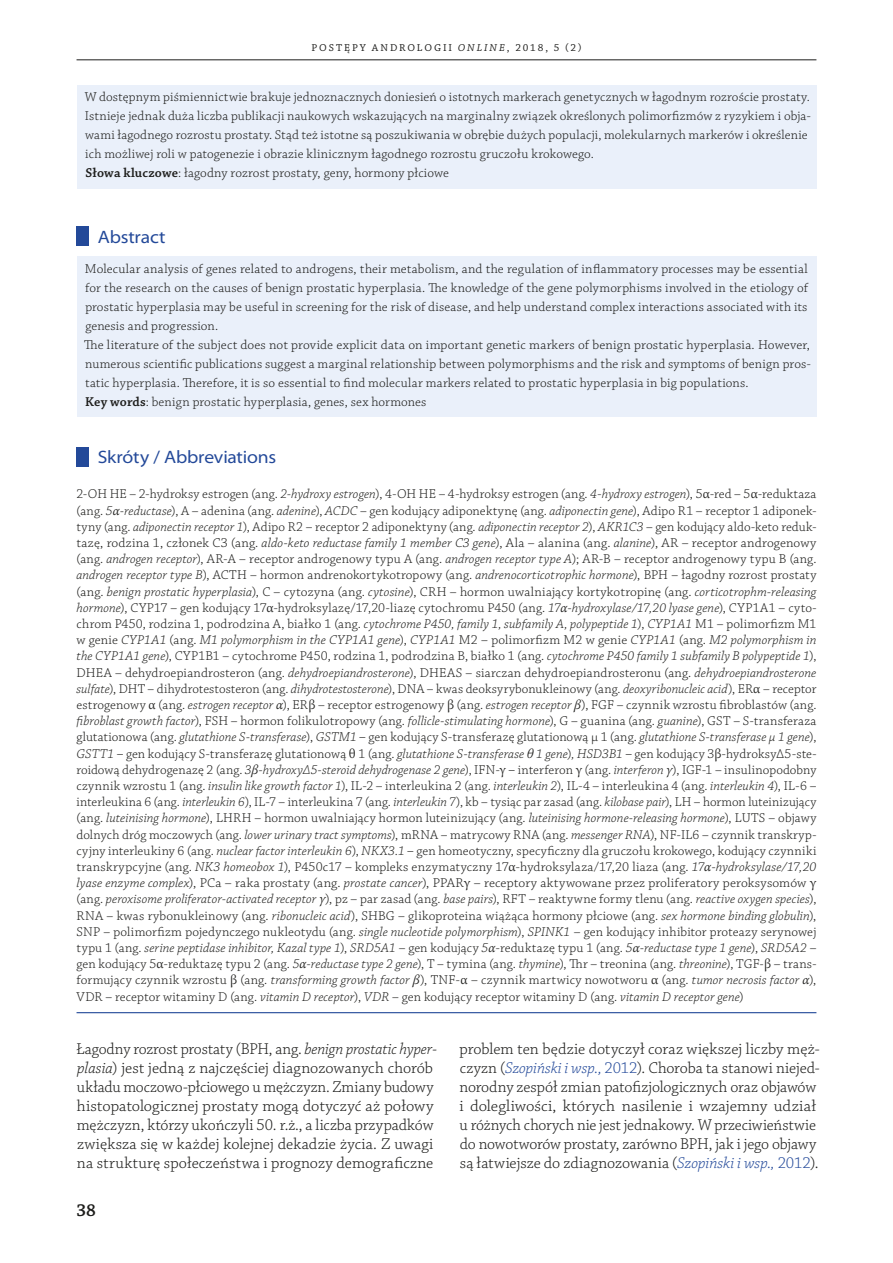
<style>
.page{position:relative;width:893px;height:1263px;background:#fff}
.page>*{position:absolute;margin:0;border:0;box-sizing:border-box;transform-origin:0 0}
.t1{font:semi-expanded 18px "Myriad Pro";letter-spacing:-.01em;color:#234999}
.t2{font:600 18px "Chaparral Pro";color:#1d1d1b}
.t3{font:300 16.5px/19px "Chaparral Pro";color:#1d1d1b}
.t4{font:300 13.5px/16.2px "Chaparral Pro";letter-spacing:.01em;color:#1d1d1b}
.t5{font:10.5px "Chaparral Pro Capt";letter-spacing:.18em;color:#1d1d1b}
.s1{font-family:"Chaparral Pro It Capt"}
.s2{font-weight:600}
.s3{font-style:italic}
.s4{font-family:"Warnock Pro"}
.s5{font-family:"Warnock Pro";font-style:italic}
.s6{font-style:italic;color:#234999}
.s7{color:#234999}
</style>
<div class="page">
<hr style="left:77px;top:60px;width:739px;height:1px;background:#1d1d1b">
<div style="left:77px;top:227px;width:12px;height:19px;background:#234999"></div>
<div style="left:77px;top:256px;width:739px;height:161px;background:#eaf0fa"></div>
<hr style="left:77px;top:1012px;width:739px;height:1px;background:#234999">
<div style="left:77px;top:447px;width:12px;height:19px;background:#234999"></div>
<div style="left:77px;top:85px;width:739px;height:104px;background:#eaf0fa"></div>
<p class="t5" style="left:311px;top:42px;width:272px">POSTĘPY ANDROLOGII <span class="s1">ONLINE</span>, 2018, 5 (2)</p>
<p class="t4" style="left:85px;top:88px;width:727px;line-height:19px">W dostępnym piśmiennictwie brakuje jednoznacznych doniesień o istotnych markerach genetycznych w łagodnym rozroście prostaty.<br>Istnieje jednak duża liczba publikacji naukowych wskazujących na marginalny związek określonych polimorfizmów z ryzykiem i obja&shy;wami łagodnego rozrostu prostaty. Stąd też istotne są poszukiwania w obrębie dużych populacji, molekularnych markerów i określenie ich możliwej roli w patogenezie i obrazie klinicznym łagodnego rozrostu gruczołu krokowego.<br><span class="s2">Słowa kluczowe</span>: łagodny rozrost prostaty, geny, hormony płciowe</p>
<h1 class="t1" style="left:98px;top:227px;width:69px">Abstract</h1>
<p class="t4" style="left:84px;top:259px;width:728px;line-height:19px">Molecular analysis of genes related to androgens, their metabolism, and the regulation of inflammatory processes may be essential for the research on the causes of benign prostatic hyperplasia. The knowledge of the gene polymorphisms involved in the etiology of prostatic hyperplasia may be useful in screening for the risk of disease, and help understand complex interactions associated with its genesis and progression.<br>The literature of the subject does not provide explicit data on important genetic markers of benign prostatic hyperplasia. However, numerous scientific publications suggest a marginal relationship between polymorphisms and the risk and symptoms of benign pros&shy;tatic hyperplasia. Therefore, it is so essential to find molecular markers related to prostatic hyperplasia in big populations.<br><span class="s2">Key words</span>: benign prostatic hyperplasia, genes, sex hormones</p>
<h1 class="t1" style="left:98px;top:447px;width:180px">Skróty / Abbreviations</h1>
<p class="t4" style="left:77px;top:487px;width:741px;text-align:justify">2-OH HE – 2-hydroksy estrogen (ang. <span class="s3">2-hydroxy estrogen</span>), 4-OH HE – 4-hydroksy estrogen (ang. <span class="s3">4</span>-<span class="s3">hydroxy estrogen</span>), 5<span class="s4">α</span>-red – 5<span class="s4">α</span>-reduktaza (ang. <span class="s3">5</span><span class="s5">α</span><span class="s3">-reductase</span>), A – adenina (ang. <span class="s3">adenine</span>), <span class="s3">ACDC</span> – gen kodujący adiponektynę (ang. <span class="s3">adiponectin gene</span>), Adipo R1 – receptor 1 adiponek&shy;tyny (ang. <span class="s3">adiponectin receptor 1</span>), Adipo R2 – receptor 2 adiponektyny (ang. <span class="s3">adiponectin receptor 2</span>), <span class="s3">AKR1C3</span> – gen kodujący aldo-keto reduk&shy;tazę, rodzina 1, członek C3 (ang. <span class="s3">aldo-keto reductase family 1 member C3 gene</span>), Ala – alanina (ang. <span class="s3">alanine</span>), AR – receptor androgenowy (ang. <span class="s3">androgen receptor</span>), AR-A – receptor androgenowy typu A (ang. <span class="s3">androgen receptor type A</span>); AR-B – receptor androgenowy typu B (ang. <span class="s3">androgen receptor type B</span>), ACTH – hormon andrenokortykotropowy (ang. <span class="s3">andrenocorticotrophic hormone</span>), BPH – łagodny rozrost prostaty (ang. <span class="s3">benign prostatic hyperplasia</span>), C – cytozyna (ang. <span class="s3">cytosine</span>), CRH – hormon uwalniający kortykotropinę (ang. <span class="s3">corticotrophm-releasing hormone</span>), CYP17 – gen kodujący 17<span class="s4">α</span>-hydroksylazę/17,20-liazę cytochromu P450 (ang. <span class="s3">17</span><span class="s5">α</span><span class="s3">-hydroxylase/17,20 lyase gene</span>), CYP1A1 – cyto&shy;chrom P450, rodzina 1, podrodzina A, białko 1 (ang. <span class="s3">cytochrome P450, family 1, subfamily A, polypeptide 1</span>), <span class="s3">CYP1A1</span> M1 – polimorfizm M1 w genie <span class="s3">CYP1A1</span> (ang. <span class="s3">M1 polymorphism in the CYP1A1 gene</span>), <span class="s3">CYP1A1</span> M2 – polimorfizm M2 w genie <span class="s3">CYP1A1</span> (ang. <span class="s3">M2 polymorphism in the CYP1A1 gene</span>), CYP1B1 – cytochrome P450, rodzina 1, podrodzina B, białko 1 (ang. <span class="s3">cytochrome P450 family 1 subfamily B polypeptide 1</span>), DHEA – dehydroepiandrosteron (ang. <span class="s3">dehydroepiandrosterone</span>), DHEAS – siarczan dehydroepiandrosteronu (ang. <span class="s3">dehydroepiandrosterone sulfate</span>), DHT – dihydrotestosteron (ang. <span class="s3">dihydrotestosterone</span>), DNA – kwas deoksyrybonukleinowy (ang. <span class="s3">deoxyribonucleic acid</span>), ER<span class="s4">α</span> – receptor estrogenowy <span class="s4">α</span> (ang. <span class="s3">estrogen receptor</span> <span class="s5">α</span>), ER<span class="s4">β</span> – receptor estrogenowy <span class="s4">β</span> (ang. <span class="s3">estrogen receptor</span> <span class="s5">β</span>), FGF – czynnik wzrostu fibroblastów (ang. <span class="s3">fibroblast growth factor</span>), FSH – hormon folikulotropowy (ang. <span class="s3">follicle-stimulating hormone</span>), G – guanina (ang. <span class="s3">guanine</span>), GST – S-transferaza glutationowa (ang. <span class="s3">glutathione S-transferase</span>), <span class="s3">GSTM1 –</span> gen kodujący S-transferazę glutationową μ 1 (ang. <span class="s3">glutathione S-transferase μ 1 gene</span>), <span class="s3">GSTT1 –</span> gen kodujący S-transferazę glutationową <span class="s4">θ</span> 1 (ang. <span class="s3">glutathione S-transferase</span> <span class="s5">θ</span> <span class="s3">1 gene</span>)<span class="s3">, HSD3B1 –</span> gen kodujący 3<span class="s4">β</span>-hydroksyΔ5-ste&shy;roidową dehydrogenazę 2 (ang. <span class="s3">3</span><span class="s5">β</span><span class="s3">-hydroxyΔ5-steroid dehydrogenase 2 gene</span>), IFN-<span class="s4">γ</span> <span class="s3">–</span> interferon <span class="s4">γ</span> (ang. <span class="s3">interferon</span> <span class="s5">γ</span>), IGF-1 – insulinopodobny czynnik wzrostu 1 (ang. <span class="s3">insulin like growth factor 1</span>), IL-2 – interleukina 2 (ang. <span class="s3">interleukin 2</span>), IL-4 – interleukina 4 (ang. <span class="s3">interleukin 4</span>), IL-6 – interleukina 6 (ang. <span class="s3">interleukin 6</span>), IL-7 – interleukina 7 (ang. <span class="s3">interleukin 7</span>), kb – tysiąc par zasad (ang. <span class="s3">kilobase pair</span>), LH – hormon luteinizujący (ang. <span class="s3">luteinising hormone</span>), LHRH – hormon uwalniający hormon luteinizujący (ang. <span class="s3">luteinising hormone-releasing hormone</span>), LUTS – objawy dolnych dróg moczowych (ang. <span class="s3">lower urinary tract symptoms</span>), mRNA – matrycowy RNA (ang. <span class="s3">messenger RNA</span>), NF-IL6 – czynnik transkryp&shy;cyjny interleukiny 6 (ang. <span class="s3">nuclear factor interleukin 6</span>), <span class="s3">NKX3.1 –</span> gen homeotyczny, specyficzny dla gruczołu krokowego, kodujący czynniki transkrypcyjne (ang. <span class="s3">NK3 homeobox 1</span>), P450c17 – kompleks enzymatyczny 17<span class="s4">α</span>-hydroksylaza/17,20 liaza (ang. <span class="s3">17</span><span class="s5">α</span><span class="s3">-hydroksylase/17,20 lyase enzyme complex</span>), PCa – raka prostaty (ang. <span class="s3">prostate cancer</span>), PPAR<span class="s4">γ</span> – receptory aktywowane przez proliferatory peroksysomów <span class="s4">γ </span>(ang. <span class="s3">peroxisome proliferator-activated receptor</span> <span class="s5">γ</span>), pz – par zasad (ang. <span class="s3">base pairs</span>), RFT – reaktywne formy tlenu (ang. <span class="s3">reactive oxygen species</span>), RNA – kwas rybonukleinowy (ang. <span class="s3">ribonucleic acid</span>), SHBG – glikoproteina wiążąca hormony płciowe (ang. <span class="s3">sex hormone binding globulin</span>), SNP – polimorfizm pojedynczego nukleotydu (ang. <span class="s3">single nucleotide polymorphism</span>), <span class="s3">SPINK1</span> – gen kodujący inhibitor proteazy serynowej typu 1 (ang. <span class="s3">serine peptidase inhibitor, Kazal type 1</span>), <span class="s3">SRD5A1</span> – gen kodujący <span class="s3">5</span><span class="s5">α</span>-reduktazę typu 1 (ang. <span class="s3">5</span><span class="s5">α</span><span class="s3">-reductase type 1 gene</span>), <span class="s3">SRD5A2</span> – gen kodujący 5<span class="s4">α</span>-reduktazę typu 2 (ang. <span class="s3">5</span><span class="s5">α</span><span class="s3">-reductase type 2 gene</span>), T – tymina (ang. <span class="s3">thymine</span>), Thr – treonina (ang. <span class="s3">threonine</span>), TGF<span class="s3">-</span><span class="s4">β</span> – trans&shy;formujący czynnik wzrostu <span class="s4">β</span> (ang. <span class="s3">transforming growth factor</span> <span class="s5">β</span>), TNF-<span class="s4">α</span> – czynnik martwicy nowotworu <span class="s4">α</span> (ang. <span class="s3">tumor necrosis factor</span> <span class="s5">α</span>), VDR – receptor witaminy D (ang. <span class="s3">vitamin D receptor</span>), <span class="s3">VDR</span> – gen kodujący receptor witaminy D (ang. <span class="s3">vitamin D receptor gene</span>)</p>
<p class="t3" style="left:76px;top:1040px;width:362px">Łagodny rozrost prostaty (BPH, ang. <span class="s3">benign prostatic hyper&shy;plasia</span>) jest jedną z najczęściej diagnozowanych chorób układu moczowo-płciowego u mężczyzn. Zmiany budowy histopatologicznej prostaty mogą dotyczyć aż połowy mężczyzn, którzy ukończyli 50. r.ż., a liczba przypadków zwiększa się w każdej kolejnej dekadzie życia. Z uwagi na strukturę społeczeństwa i prognozy demograficzne</p>
<p class="t3" style="left:459px;top:1040px;width:362px">problem ten będzie dotyczył coraz większej liczby męż&shy;czyzn (<span class="s6">Szopiński i wsp.,</span> <span class="s7">2012</span>). Choroba ta stanowi niejed&shy;norodny zespół zmian patofizjologicznych oraz objawów i dolegliwości, których nasilenie i wzajemny udział u różnych chorych nie jest jednakowy. W przeciwieństwie do nowotworów prostaty, zarówno BPH, jak i jego objawy są łatwiejsze do zdiagnozowania (<span class="s6">Szopiński i wsp.,</span> <span class="s7">2012</span>).</p>
<h1 class="t2" style="left:77px;top:1200px;width:21px">38</h1>
</div>
